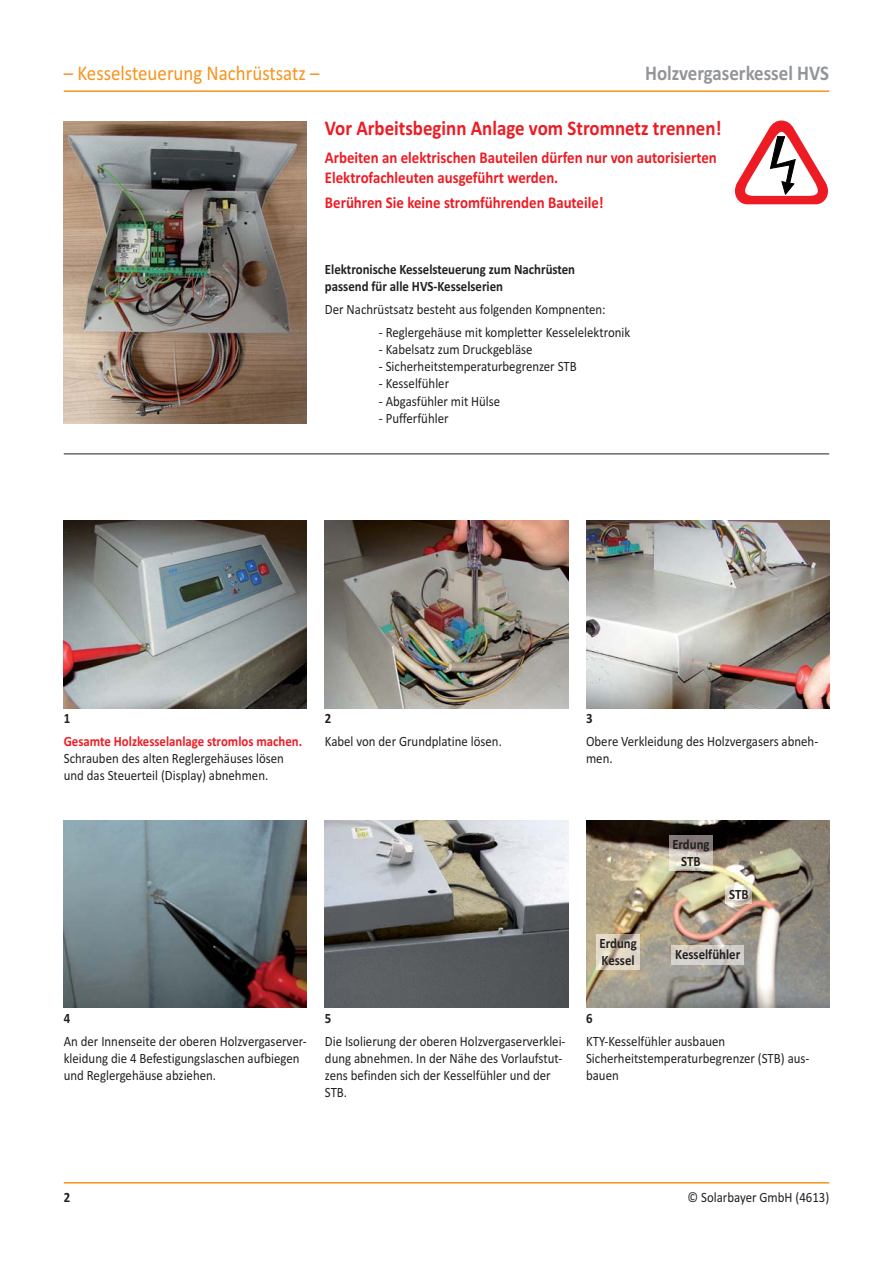
<style>
.page{position:relative;width:893px;height:1263px;background:#fff}
.page>*{position:absolute;margin:0;border:0;box-sizing:border-box;transform-origin:0 0}
.t1{font:700 21px "Calibri";color:#ed1c24;scale:.9 1}
.t2{font:21px "Calibri";color:#f7931d;scale:.9 1}
.t3{font:700 21px "Calibri";color:#939598;scale:.9 1}
.t4{font:700 16.5px/19.8px "Calibri";color:#ed1c24;scale:.9 1}
.t5{font:14.25px/17.1px "Calibri";color:#231f20;scale:.9 1}
.t6{font:700 14.25px/17.1px "Calibri";color:#231f20;scale:.9 1}
.t7{font:700 14.25px "Calibri";color:#ed1c24;scale:.9 1}
</style>
<div class="page">
<hr style="left:64px;top:90px;width:765px;height:2px;background:#f7931d">
<hr style="left:64px;top:1182px;width:765px;height:2px;background:#f7931d">
<img style="left:64px;top:121px;width:243px;height:303px">
<img style="left:325px;top:521px;width:243px;height:188px">
<img style="left:64px;top:521px;width:243px;height:188px">
<img style="left:586px;top:521px;width:243px;height:188px">
<hr style="left:64px;top:454px;width:765px;height:1px;background:#231f20">
<img style="left:64px;top:821px;width:243px;height:187px">
<img style="left:325px;top:821px;width:243px;height:187px">
<img style="left:586px;top:821px;width:243px;height:187px">
<img style="left:726px;top:886px;width:26px;height:18px">
<img style="left:671px;top:945px;width:73px;height:19px">
<img style="left:596px;top:935px;width:44px;height:35px">
<img style="left:669px;top:835px;width:44px;height:35px">
<svg style="left:770px;top:136px;width:26px;height:59px"></svg>
<h1 class="t2" style="left:64px;top:65px;width:286px">– Kesselsteuerung Nachrüstsatz –</h1>
<h1 class="t3" style="left:645px;top:65px;width:206px">Holzvergaserkessel HVS</h1>
<h1 class="t1" style="left:325px;top:121px;width:442px">Vor Arbeitsbeginn Anlage vom Stromnetz trennen!</h1>
<p class="t4" style="left:325px;top:149px;width:437px">Arbeiten an elektrischen Bauteilen dürfen nur von autorisierten<br>Elektrofachleuten ausgeführt werden.</p>
<p class="t4" style="left:325px;top:194px;width:311px">Berühren Sie keine stromführenden Bauteile!</p>
<p class="t6" style="left:325px;top:262px;width:280px">Elektronische Kesselsteuerung zum Nachrüsten passend für alle HVS-Kesselserien</p>
<p class="t5" style="left:325px;top:302px;width:313px">Der Nachrüstsatz besteht aus folgenden Kompnenten:</p>
<p class="t5" style="left:379px;top:325px;width:281px">- Reglergehäuse mit kompletter Kesselelektronik</p>
<p class="t5" style="left:379px;top:342px;width:172px">- Kabelsatz zum Druckgebläse</p>
<p class="t5" style="left:379px;top:359px;width:221px">- Sicherheitstemperaturbegrenzer STB</p>
<p class="t5" style="left:379px;top:376px;width:80px">- Kesselfühler</p>
<p class="t5" style="left:379px;top:393px;width:136px">- Abgasfühler mit Hülse</p>
<p class="t5" style="left:379px;top:411px;width:79px">- Pufferfühler</p>
<p class="t6" style="left:64px;top:711px;width:9px">1</p>
<p class="t7" style="left:64px;top:736px;width:266px">Gesamte Holzkesselanlage stromlos machen.</p>
<p class="t5" style="left:64px;top:751px;width:246px">Schrauben des alten Reglergehäuses lösen und das Steuerteil (Display) abnehmen.</p>
<p class="t6" style="left:325px;top:711px;width:9px">2</p>
<p class="t5" style="left:325px;top:734px;width:198px">Kabel von der Grundplatine lösen.</p>
<p class="t6" style="left:586px;top:711px;width:9px">3</p>
<p class="t5" style="left:586px;top:734px;width:260px">Obere Verkleidung des Holzvergasers abneh&shy;men.</p>
<p class="t6" style="left:64px;top:1011px;width:9px">4</p>
<p class="t5" style="left:64px;top:1034px;width:271px">An der Innenseite der oberen Holzvergaserver&shy;kleidung die 4 Befestigungslaschen aufbiegen und Reglergehäuse abziehen.</p>
<p class="t6" style="left:325px;top:1011px;width:9px">5</p>
<p class="t5" style="left:325px;top:1034px;width:269px">Die Isolierung der oberen Holzvergaserverklei&shy;dung abnehmen. In der Nähe des Vorlaufstut&shy;zens befinden sich der Kesselfühler und der STB.</p>
<p class="t6" style="left:599px;top:936px;width:43px">Erdung<br>Kessel</p>
<p class="t6" style="left:672px;top:837px;width:43px;text-align:center">Erdung<br>STB</p>
<p class="t6" style="left:729px;top:887px;width:23px">STB</p>
<p class="t6" style="left:675px;top:947px;width:74px">Kesselfühler</p>
<p class="t6" style="left:586px;top:1011px;width:9px">6</p>
<p class="t5" style="left:586px;top:1034px;width:250px">KTY-Kesselfühler ausbauen<br>Sicherheitstemperaturbegrenzer (STB) aus&shy;bauen</p>
<p class="t6" style="left:64px;top:1190px;width:9px">2</p>
<p class="t5" style="left:687px;top:1190px;width:159px">© Solarbayer GmbH (4613)</p>
</div>
